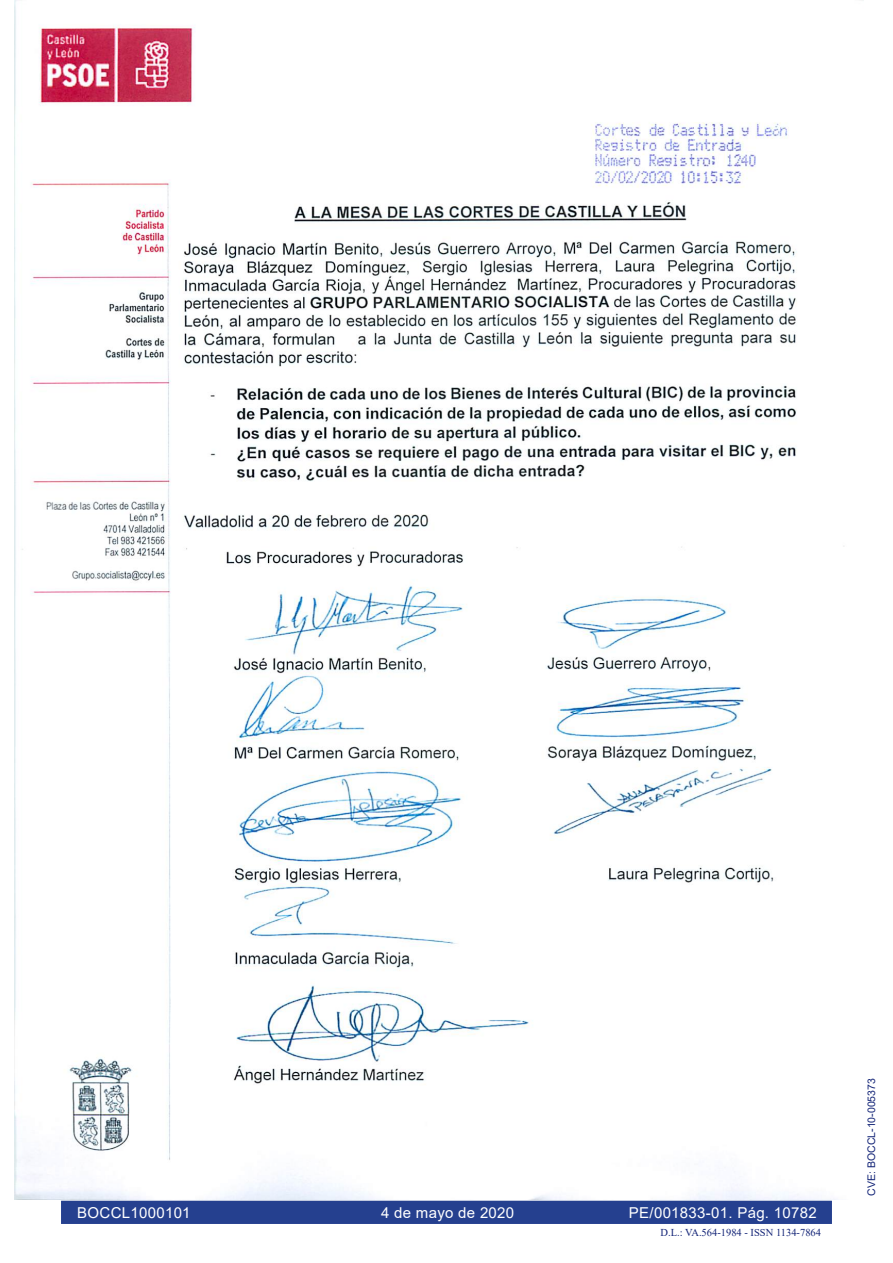
<style>
.page{position:relative;width:893px;height:1263px;background:#fff}
.page>*{position:absolute;margin:0;border:0;box-sizing:border-box;transform-origin:0 0}
.E_CVE{font:15px "Arial";letter-spacing:.02em;color:#fff}
.t1{font:10.5px "Times New Roman";color:#132477}
.t2{font:10.5px "Arial";color:#132477}
</style>
<div class="page">
<div style="left:60px;top:1200px;width:773px;height:25px;background:#25408f"></div>
<div style="left:60px;top:1199px;width:773px;height:26px;border:2px solid #fff"></div>
<img style="left:15px;top:0;width:848px;height:1200px">
<p class="E_CVE" style="left:77px;top:1202px;width:115px">BOCCL1000101</p>
<p class="E_CVE" style="left:381px;top:1202px;width:135px">4 de mayo de 2020</p>
<p class="E_CVE" style="left:629px;top:1202px;width:189px">PE/001833-01. Pág. 10782</p>
<p class="t1" style="left:661px;top:1225px;width:162px">D.L.: VA.564-1984 - ISSN 1134-7864</p>
<p class="t2" style="left:864px;top:1195px;width:119px;rotate:-90deg">CVE: BOCCL-10-005373</p>
</div>
